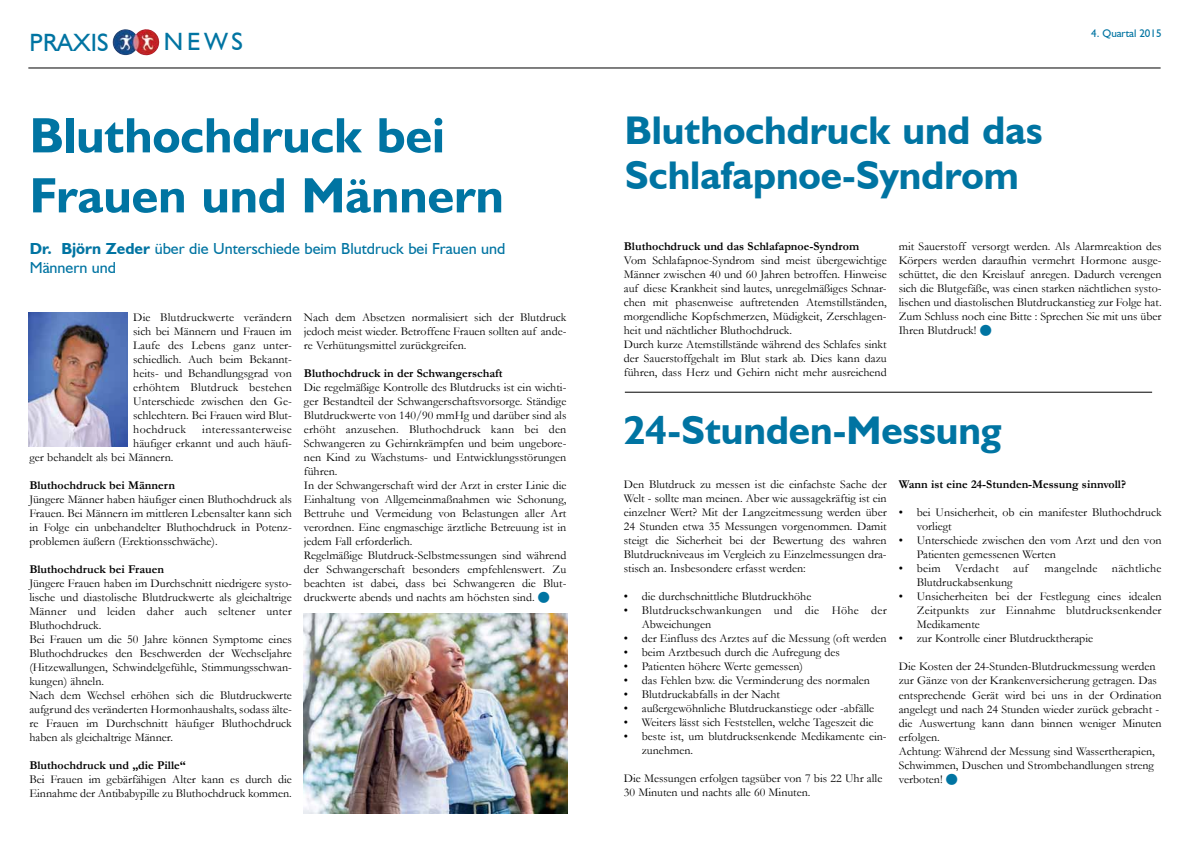
<style>
.page{position:relative;width:1191px;height:842px;background:#fff}
.page>*{position:absolute;margin:0;border:0;box-sizing:border-box;transform-origin:0 0}
.t1{font:700 50px/60px "Humanist 521 BT";color:#0074a2}
.t2{font:700 40px/45px "Humanist 521 BT";color:#0074a2}
.t3{font:25px "Humanist 521 BT";color:#0074a2}
.t4{font:16px/19px "Humanist 521 BT";color:#0074a2}
.t5{font:12px/14px "Garamond";color:#000}
.t6{font:700 12px "Garamond";color:#000}
.t7{font:12px/14px "Garamond";letter-spacing:.02em;color:#000}
.t8{font:12px "Garamond";letter-spacing:.025em;color:#000}
.t9{font:12px "Garamond";letter-spacing:.03em;color:#000}
.t10{font:11px "Humanist 521 BT";color:#0074a2}
.s1{font-weight:700}
.s2{color:#0074a2}
</style>
<div class="page">
<img style="left:28px;top:313px;width:100px;height:133px">
<hr style="left:28px;top:67px;width:1132px;height:1px;background:#000">
<img style="left:113px;top:29px;width:32px;height:26px">
<hr style="left:625px;top:392px;width:527px;height:1px;background:#000">
<img style="left:304px;top:614px;width:264px;height:200px">
<h3 class="t3" style="left:30px;top:27px;width:80px">PRAXIS</h3>
<h3 class="t3" style="left:164px;top:26px;width:81px">NEWS</h3>
<h1 class="t1" style="left:30px;top:104px;width:475px">Bluthochdruck bei<br>Frauen und Männern</h1>
<h3 class="t4" style="left:30px;top:239px;width:477px"><span class="s1">Dr. Björn Zeder</span> über die Unterschiede beim Blutdruck bei Frauen und<br>Männern und</h3>
<p class="t5" style="left:133px;top:310px;width:160px;text-align:justify">Die Blutdruckwerte verändern sich bei Männern und Frauen im Laufe des Lebens ganz unter&shy;schiedlich. Auch beim Bekannt&shy;heits- und Behandlungsgrad von erhöhtem Blutdruck bestehen Unterschiede zwischen den Ge&shy;schlechtern. Bei Frauen wird Blut&shy;hochdruck</p>
<p class="t5" style="left:304px;top:310px;width:264px;text-align:justify">Nach dem Absetzen normalisiert sich der Blutdruck jedoch meist wieder. Betroffene Frauen sollten auf ande&shy;re Verhütungsmittel zurückgreifen.</p>
<p class="t6" style="left:304px;top:365px;width:200px">Bluthochdruck in der Schwangerschaft</p>
<p class="t5" style="left:304px;top:380px;width:264px">Die regelmäßige Kontrolle des Blutdrucks ist ein wichti&shy;ger Bestandteil der Schwangerschaftsvorsorge. Ständige Blutdruckwerte von 140/90 mmHg und darüber sind als erhöht anzusehen. Bluthochdruck kann bei den Schwangeren zu Gehirnkrämpfen und beim ungebore&shy;nen Kind zu Wachstums- und Entwicklungsstörungen führen.<br>In der Schwangerschaft wird der Arzt in erster Linie die Einhaltung von Allgemeinmaßnahmen wie Schonung, Bettruhe und Vermeidung von Belastungen aller Art verordnen. Eine engmaschige ärztliche Betreuung ist in jedem Fall erforderlich.<br>Regelmäßige Blutdruck-Selbstmessungen sind während der Schwangerschaft besonders empfehlenswert. Zu beachten ist dabei, dass bei Schwangeren die Blut&shy;druckwerte abends und nachts am höchsten sind. <span class="s2">●</span></p>
<p class="t9" style="left:202px;top:421px;width:91px">interessanterweise</p>
<p class="t5" style="left:133px;top:436px;width:160px">häufiger erkannt und auch häufi-</p>
<p class="t5" style="left:29px;top:450px;width:146px">ger behandelt als bei Männern.</p>
<p class="t6" style="left:29px;top:477px;width:147px">Bluthochdruck bei Männern</p>
<p class="t5" style="left:29px;top:492px;width:264px;text-align:justify">Jüngere Männer haben häufiger einen Bluthochdruck als Frauen. Bei Männern im mittleren Lebensalter kann sich in Folge ein unbehandelter Bluthochdruck in Potenz&shy;problemen äußern (Erektionsschwäche).</p>
<p class="t6" style="left:29px;top:561px;width:136px">Bluthochdruck bei Frauen</p>
<p class="t5" style="left:29px;top:576px;width:264px">Jüngere Frauen haben im Durchschnitt niedrigere systo&shy;lische und diastolische Blutdruckwerte als gleichaltrige Männer und leiden daher auch seltener unter Bluthochdruck.<br>Bei Frauen um die 50 Jahre können Symptome eines Bluthochdruckes den Beschwerden der Wechseljahre (Hitzewallungen, Schwindelgefühle, Stimmungsschwan&shy;kungen) ähneln.<br>Nach dem Wechsel erhöhen sich die Blutdruckwerte aufgrund des veränderten Hormonhaushalts, sodass älte&shy;re Frauen im Durchschnitt häufiger Bluthochdruck haben als gleichaltrige Männer.</p>
<p class="t6" style="left:29px;top:757px;width:158px">Bluthochdruck und „die Pille“</p>
<p class="t5" style="left:29px;top:772px;width:264px">Bei Frauen im gebärfähigen Alter kann es durch die<br>Einnahme der Antibabypille zu Bluthochdruck kommen.</p>
<h2 class="t2" style="left:625px;top:107px;width:419px">Bluthochdruck und das<br>Schlafapnoe-Syndrom</h2>
<p class="t10" style="left:1091px;top:26px;width:72px">4. Quartal 2015</p>
<p class="t6" style="left:624px;top:238px;width:237px">Bluthochdruck und das Schlafapnoe-Syndrom</p>
<p class="t5" style="left:624px;top:253px;width:264px">Vom Schlafapnoe-Syndrom sind meist übergewichtige Männer zwischen 40 und 60 Jahren betroffen. Hinweise auf diese Krankheit sind lautes, unregelmäßiges Schnar&shy;chen mit phasenweise auftretenden Atemstillständen, morgendliche Kopfschmerzen, Müdigkeit, Zerschlagen&shy;heit und nächtlicher Bluthochdruck.<br>Durch kurze Atemstillstände während des Schlafes sinkt der Sauerstoffgehalt im Blut stark ab. Dies kann dazu führen, dass Herz und Gehirn nicht mehr ausreichend</p>
<p class="t5" style="left:898px;top:239px;width:264px;text-align:justify">mit Sauerstoff versorgt werden. Als Alarmreaktion des Körpers werden daraufhin vermehrt Hormone ausge&shy;schüttet, die den Kreislauf anregen. Dadurch verengen sich die Blutgefäße, was einen starken nächtlichen systo&shy;lischen und diastolischen Blutdruckanstieg zur Folge hat.<br>Zum Schluss noch eine Bitte : Sprechen Sie mit uns über Ihren Blutdruck! <span class="s2">●</span></p>
<h2 class="t2" style="left:624px;top:407px;width:380px">24-Stunden-Messung</h2>
<p class="t5" style="left:624px;top:477px;width:264px;text-align:justify">Den Blutdruck zu messen ist die einfachste Sache der Welt - sollte man meinen. Aber wie aussagekräftig ist ein einzelner Wert? Mit der Langzeitmessung werden über 24 Stunden etwa 35 Messungen vorgenommen. Damit steigt die Sicherheit bei der Bewertung des wahren Blutdruckniveaus im Vergleich zu Einzelmessungen dra&shy;stisch an. Insbesondere erfasst werden:</p>
<p class="t5" style="left:624px;top:589px;width:189px">• die durchschnittliche Blutdruckhöhe</p>
<p class="t7" style="left:642px;top:603px;width:246px;text-indent:-18px">• Blutdruckschwankungen und die Höhe der<br>Abweichungen</p>
<p class="t5" style="left:624px;top:631px;width:264px">• der Einfluss des Arztes auf die Messung (oft werden</p>
<p class="t5" style="left:624px;top:645px;width:218px">• beim Arztbesuch durch die Aufregung des</p>
<p class="t5" style="left:624px;top:659px;width:181px">• Patienten höhere Werte gemessen)</p>
<p class="t5" style="left:624px;top:673px;width:248px">• das Fehlen bzw. die Verminderung des normalen</p>
<p class="t5" style="left:624px;top:687px;width:158px">• Blutdruckabfalls in der Nacht</p>
<p class="t5" style="left:624px;top:701px;width:252px">• außergewöhnliche Blutdruckanstiege oder -abfälle</p>
<p class="t5" style="left:624px;top:715px;width:251px">• Weiters lässt sich Feststellen, welche Tageszeit die</p>
<p class="t5" style="left:642px;top:729px;width:246px;text-indent:-18px">• beste ist, um blutdrucksenkende Medikamente ein&shy;zunehmen.</p>
<p class="t5" style="left:624px;top:771px;width:260px">Die Messungen erfolgen tagsüber von 7 bis 22 Uhr alle<br>30 Minuten und nachts alle 60 Minuten.</p>
<p class="t6" style="left:898px;top:476px;width:229px">Wann ist eine 24-Stunden-Messung sinnvoll?</p>
<p class="t5" style="left:916px;top:505px;width:246px;text-indent:-18px">• bei Unsicherheit, ob ein manifester Bluthochdruck vorliegt</p>
<p class="t5" style="left:916px;top:533px;width:246px;text-indent:-18px">• Unterschiede zwischen den vom Arzt und den von<br>Patienten gemessenen Werten</p>
<p class="t8" style="left:898px;top:561px;width:131px">• beim Verdacht auf</p>
<p class="t8" style="left:1044px;top:561px;width:119px">mangelnde nächtliche</p>
<p class="t5" style="left:916px;top:575px;width:97px">Blutdruckabsenkung</p>
<p class="t5" style="left:916px;top:589px;width:246px;text-align:justify;text-indent:-18px">• Unsicherheiten bei der Festlegung eines idealen Zeitpunkts zur Einnahme blutdrucksenkender Medikamente</p>
<p class="t5" style="left:898px;top:631px;width:196px">• zur Kontrolle einer Blutdrucktherapie</p>
<p class="t5" style="left:898px;top:659px;width:264px">Die Kosten der 24-Stunden-Blutdruckmessung werden zur Gänze von der Krankenversicherung getragen. Das entsprechende Gerät wird bei uns in der Ordination angelegt und nach 24 Stunden wieder zurück gebracht - die Auswertung kann dann binnen weniger Minuten erfolgen.<br>Achtung: Während der Messung sind Wassertherapien, Schwimmen, Duschen und Strombehandlungen streng verboten! <span class="s2">●</span></p>
</div>
